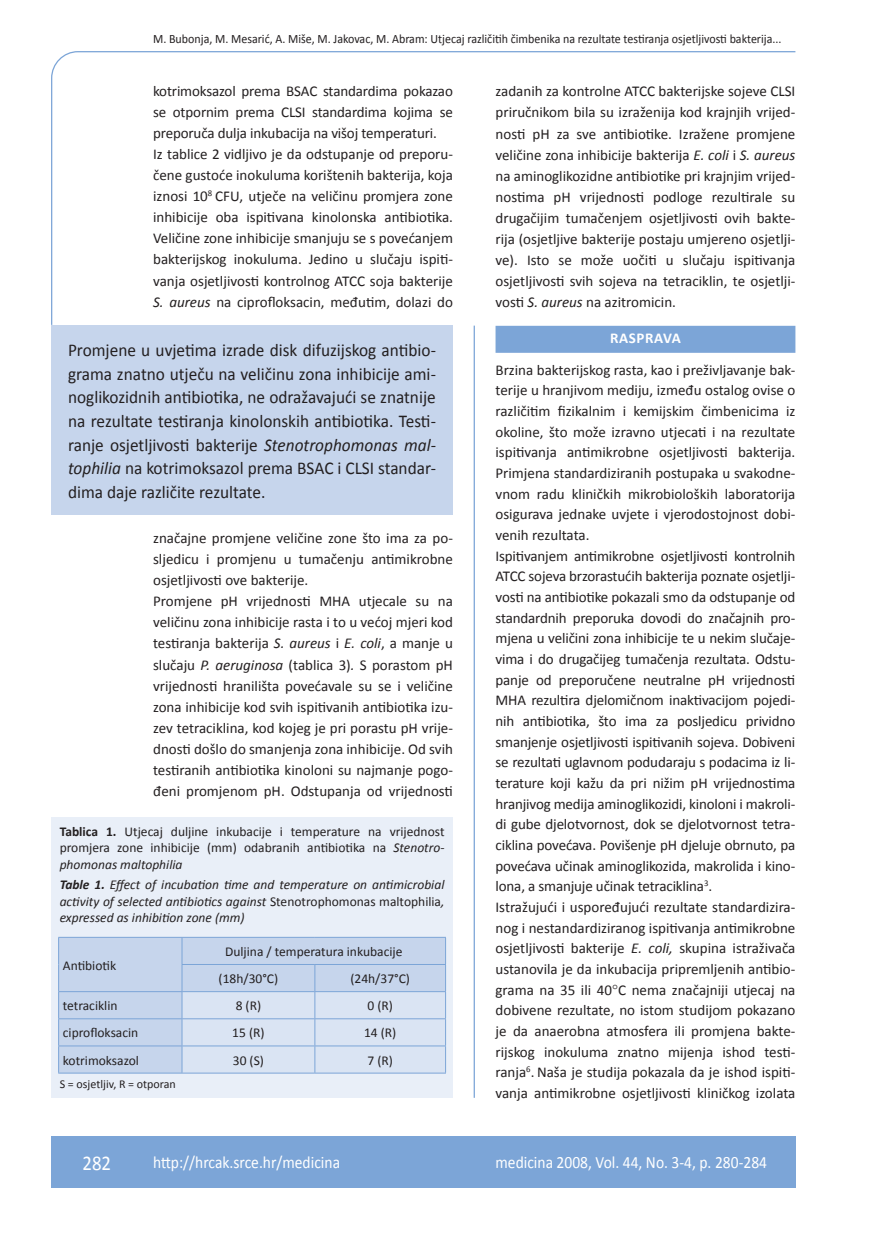
<style>
.page{position:relative;width:872px;height:1234px;background:#fff}
.page>*{position:absolute;margin:0;border:0;box-sizing:border-box;transform-origin:0 0}
.t1{font:21px "Calibri";color:#fff;scale:.9 1}
.anterfile{font:18px/23.7px "Calibri";color:#231f20;text-align:justify;scale:.96 1}
.t2{font:17.25px "Calibri";color:#fff;scale:.9 1}
.osnovni_tekst{font:15px/20.7px "Calibri";color:#231f20;text-align:justify}
.naslov_ruler{font:700 15px "Calibri";letter-spacing:.04em;color:#fff}
.potpis_slika{font:italic 13.5px/16.5px "Calibri";color:#231f20;text-align:justify}
.potpis_slika-2{font:13.5px/16.5px "Calibri";color:#231f20;text-align:justify}
.tablica{font:13.5px "Calibri";color:#231f20}
.glava{font:12.75px "Calibri";color:#231f20;scale:.94 1}
.potpis_slika-3{font:12px "Calibri";color:#231f20}
.s1{font-style:italic}
.s2{font-weight:700}
.s3{font-style:normal}
</style>
<div class="page">
<div style="left:495px;top:326px;width:300px;height:27px;background:#7ca5d7"></div>
<div style="left:51px;top:816px;width:402px;height:281px;background:#e9eff8"></div>
<div style="left:59px;top:937px;width:123px;height:135px;background:#c6d5ec"></div>
<hr style="left:58px;top:936px;width:124px;height:1px;background:#7ca5d7">
<hr style="left:182px;top:936px;width:133px;height:1px;background:#7ca5d7">
<hr style="left:315px;top:936px;width:131px;height:1px;background:#7ca5d7">
<hr style="left:58px;top:991px;width:124px;height:1px;background:#7ca5d7">
<hr style="left:58px;top:1018px;width:124px;height:1px;background:#7ca5d7">
<hr style="left:58px;top:1045px;width:124px;height:1px;background:#7ca5d7">
<svg style="left:58px;top:937px;width:1px;height:135px"></svg>
<svg style="left:182px;top:937px;width:264px;height:135px"></svg>
<hr style="left:58px;top:1072px;width:124px;height:1px;background:#7ca5d7">
<hr style="left:182px;top:1072px;width:133px;height:1px;background:#7ca5d7">
<hr style="left:315px;top:1072px;width:131px;height:1px;background:#7ca5d7">
<div style="left:51px;top:325px;width:402px;height:190px;background:#c6d5ec"></div>
<svg style="left:51px;top:51px;width:745px;height:275px"></svg>
<hr style="left:473px;top:325px;width:2px;height:772px;background:#7ca5d7">
<div style="left:51px;top:1135px;width:744px;height:51px;background:#7ca5d7"></div>
<p class="glava" style="left:153px;top:30px;width:670px">M. Bubonja, M. Mesarić, A. Miše, M. Jakovac, M. Abram: Utjecaj različitih čimbenika na rezultate testiranja osjetljivosti bakterija...</p>
<p class="osnovni_tekst" style="left:153px;top:80px;width:301px">kotrimoksazol prema BSAC standardima pokazao se otpornim prema CLSI standardima kojima se preporuča dulja inkubacija na višoj temperaturi.</p>
<p class="osnovni_tekst" style="left:153px;top:143px;width:301px">Iz tablice 2 vidljivo je da odstupanje od preporu&shy;čene gustoće inokuluma korištenih bakterija, koja iznosi 10<sup>8</sup> CFU, utječe na veličinu promjera zone inhibicije oba ispitivana kinolonska antibiotika.<br>Veličine zone inhibicije smanjuju se s povećanjem bakterijskog inokuluma. Jedino u slučaju ispiti&shy;vanja osjetljivosti kontrolnog ATCC soja bakterije <span class="s1">S. aureus</span> na ciprofloksacin, međutim, dolazi do</p>
<p class="anterfile" style="left:68px;top:337px;width:385px">Promjene u uvjetima izrade disk difuzijskog antibio&shy;grama znatno utječu na veličinu zona inhibicije ami&shy;noglikozidnih antibiotika, ne odražavajući se znatnije na rezultate testiranja kinolonskih antibiotika. Testi&shy;ranje osjetljivosti bakterije <span class="s1">Stenotrophomonas mal&shy;tophilia</span> na kotrimoksazol prema BSAC i CLSI standar&shy;dima daje različite rezultate.</p>
<p class="osnovni_tekst" style="left:153px;top:527px;width:301px">značajne promjene veličine zone što ima za po&shy;sljedicu i promjenu u tumačenju antimikrobne osjetljivosti ove bakterije.</p>
<p class="osnovni_tekst" style="left:153px;top:590px;width:301px">Promjene pH vrijednosti MHA utjecale su na veličinu zona inhibicije rasta i to u većoj mjeri kod testiranja bakterija <span class="s1">S. aureus</span> i <span class="s1">E. coli</span>, a manje u slučaju <span class="s1">P. aeruginosa</span> (tablica 3)<span class="s1">.</span> S porastom pH vrijednosti hranilišta povećavale su se i veličine zona inhibicije kod svih ispitivanih antibiotika izu&shy;zev tetraciklina, kod kojeg je pri porastu pH vrije&shy;dnosti došlo do smanjenja zona inhibicije. Od svih testiranih antibiotika kinoloni su najmanje pogo&shy;đeni promjenom pH. Odstupanja od vrijednosti</p>
<p class="potpis_slika-2" style="left:60px;top:822px;width:386px"><span class="s2">Tablica 1.</span> Utjecaj duljine inkubacije i temperature na vrijednost promjera zone inhibicije (mm) odabranih antibiotika na <span class="s1">Stenotro&shy;phomonas maltophilia</span></p>
<p class="potpis_slika" style="left:60px;top:875px;width:386px"><span class="s2">Table 1.</span> Effect of incubation time and temperature on antimicrobial activity of selected antibiotics against <span class="s3">Stenotrophomonas maltophilia</span>, expressed as inhibition zone (mm)</p>
<p class="tablica" style="left:63px;top:956px;width:55px">Antibiotik</p>
<p class="tablica" style="left:225px;top:942px;width:179px">Duljina / temperatura inkubacije</p>
<p class="tablica" style="left:219px;top:970px;width:61px">(18h/30°C)</p>
<p class="tablica" style="left:350px;top:970px;width:61px">(24h/37°C)</p>
<p class="tablica" style="left:63px;top:997px;width:56px">tetraciklin</p>
<p class="tablica" style="left:236px;top:997px;width:27px">8 (R)</p>
<p class="tablica" style="left:367px;top:997px;width:27px">0 (R)</p>
<p class="tablica" style="left:63px;top:1024px;width:77px">ciprofloksacin</p>
<p class="tablica" style="left:232px;top:1024px;width:34px">15 (R)</p>
<p class="tablica" style="left:364px;top:1024px;width:34px">14 (R)</p>
<p class="tablica" style="left:63px;top:1051px;width:78px">kotrimoksazol</p>
<p class="tablica" style="left:233px;top:1051px;width:33px">30 (S)</p>
<p class="tablica" style="left:367px;top:1051px;width:27px">7 (R)</p>
<p class="potpis_slika-3" style="left:60px;top:1076px;width:118px">S = osjetljiv, R = otporan</p>
<p class="osnovni_tekst" style="left:495px;top:80px;width:301px;line-height:21.1px">zadanih za kontrolne ATCC bakterijske sojeve CLSI priručnikom bila su izraženija kod krajnjih vrijed&shy;nosti pH za sve antibiotike. Izražene promjene veličine zona inhibicije bakterija <span class="s1">E. coli</span> i <span class="s1">S. aureus </span>na aminoglikozidne antibiotike pri krajnjim vrijed&shy;nostima pH vrijednosti podloge rezultirale su drugačijim tumačenjem osjetljivosti ovih bakte&shy;rija (osjetljive bakterije postaju umjereno osjetlji&shy;ve). Isto se može uočiti u slučaju ispitivanja osjetljivosti svih sojeva na tetraciklin, te osjetlji&shy;vosti <span class="s1">S. aureus</span> na azitromicin.</p>
<p class="naslov_ruler" style="left:610px;top:329px;width:72px">RASPRAVA</p>
<p class="osnovni_tekst" style="left:495px;top:358px;width:301px">Brzina bakterijskog rasta, kao i preživljavanje bak&shy;terije u hranjivom mediju, između ostalog ovise o različitim fizikalnim i kemijskim čimbenicima iz okoline, što može izravno utjecati i na rezultate ispitivanja antimikrobne osjetljivosti bakterija.<br>Primjena standardiziranih postupaka u svakodne&shy;vnom radu kliničkih mikrobioloških laboratorija osigurava jednake uvjete i vjerodostojnost dobi&shy;venih rezultata.</p>
<p class="osnovni_tekst" style="left:495px;top:544px;width:301px">Ispitivanjem antimikrobne osjetljivosti kontrolnih ATCC sojeva brzorastućih bakterija poznate osjetlji&shy;vosti na antibiotike pokazali smo da odstupanje od standardnih preporuka dovodi do značajnih pro&shy;mjena u veličini zona inhibicije te u nekim slučaje&shy;vima i do drugačijeg tumačenja rezultata. Odstu&shy;panje od preporučene neutralne pH vrijednosti MHA rezultira djelomičnom inaktivacijom pojedi&shy;nih antibiotika, što ima za posljedicu prividno smanjenje osjetljivosti ispitivanih sojeva. Dobiveni se rezultati uglavnom podudaraju s podacima iz li&shy;terature koji kažu da pri nižim pH vrijednostima hranjivog medija aminoglikozidi, kinoloni i makroli&shy;di gube djelotvornost, dok se djelotvornost tetra&shy;ciklina povećava. Povišenje pH djeluje obrnuto, pa povećava učinak aminoglikozida, makrolida i kino&shy;lona, a smanjuje učinak tetraciklina<sup>3</sup>.</p>
<p class="osnovni_tekst" style="left:495px;top:895px;width:301px">Istražujući i uspoređujući rezultate standardizira&shy;nog i nestandardiziranog ispitivanja antimikrobne osjetljivosti bakterije <span class="s1">E. coli,</span> skupina istraživača ustanovila je da inkubacija pripremljenih antibio&shy;grama na 35 ili 40 C nema značajniji utjecaj na dobivene rezultate, no istom studijom pokazano je da anaerobna atmosfera ili promjena bakte&shy;rijskog inokuluma znatno mijenja ishod testi&shy;ranja<sup>6</sup>. Naša je studija pokazala da je ishod ispiti&shy;vanja antimikrobne osjetljivosti kliničkog izolata</p>
<p class="t1" style="left:82px;top:1149px;width:33px">282</p>
<p class="t2" style="left:153px;top:1150px;width:209px">http://hrcak.srce.hr/medicina</p>
<p class="t2" style="left:495px;top:1151px;width:303px">medicina 2008, Vol. 44, No. 3-4, p. 280-284</p>
</div>
